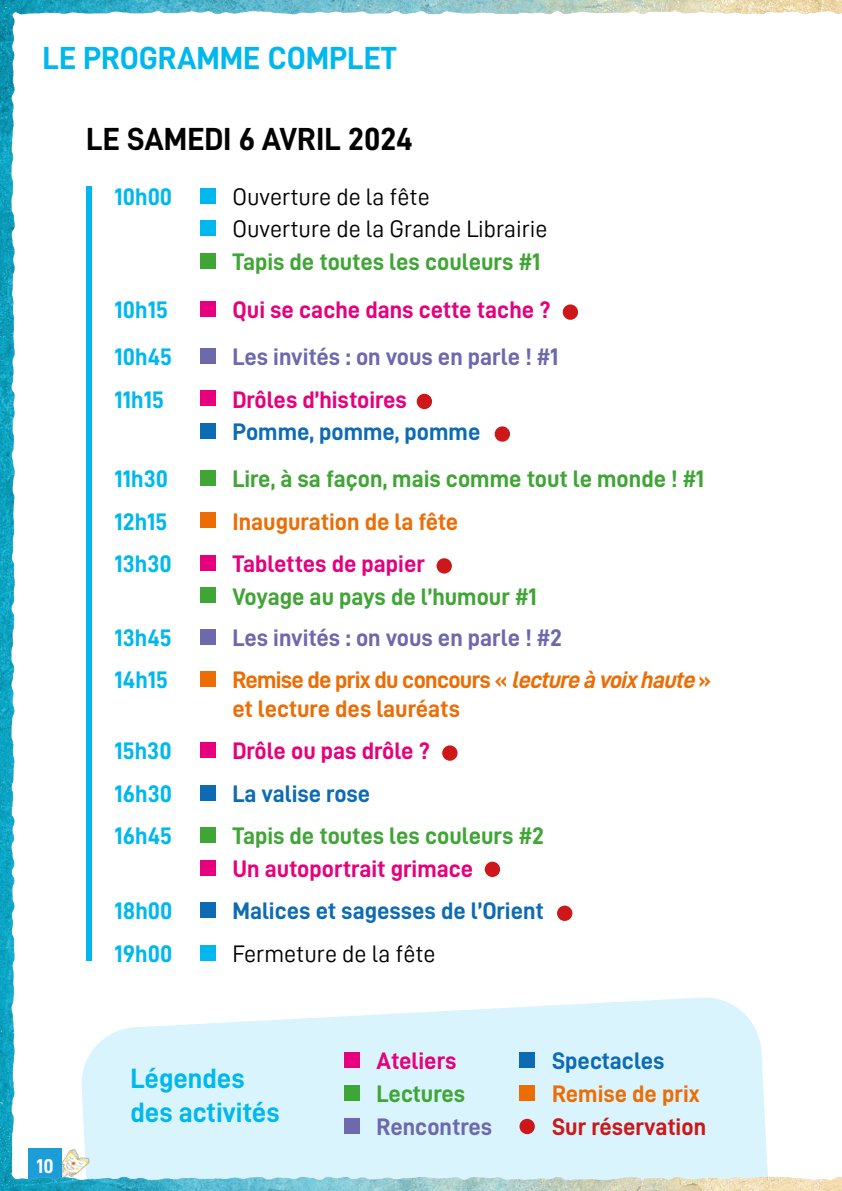
<style>
.page{position:relative;width:842px;height:1191px;background:#fff}
.page>*{position:absolute;margin:0;border:0;box-sizing:border-box;transform-origin:0 0}
.t1{font:32px "D DIN Bold";color:#00b8ee}
.t2{font:32px "D DIN Bold";color:#020203}
.t3{font:28px/33.6px "D DIN Bold";color:#00b8ee}
.t4{font:24px "D DIN Bold";color:#3fa535}
.t5{font:24px "D DIN Bold";color:#e6007d}
.t6{font:24px "D DIN Bold";color:#00b8ee}
.t7{font:24px/42.6px "D DIN Bold";letter-spacing:-.025em;color:#6e68ad}
.t8{font:24px "D DIN Bold";color:#0d6bb4}
.t9{font:24px/32.6px "D DIN";color:#000}
.t10{font:24px "D DIN Bold";color:#ed6d05}
.t11{font:24px "D DIN Bold";letter-spacing:-.005em;color:#6e68ad}
.t12{font:24px "D DIN Bold";color:#cd1719}
.t13{font:20px "D DIN Bold";color:#fff}
.s1{color:#ed6d05}
.s2{font-style:italic;color:#ed6d05}
</style>
<div class="page">
<img style="left:0;top:0;width:842px;height:1191px">
<h1 class="t1" style="left:43px;top:40px;width:356px">LE PROGRAMME COMPLET</h1>
<h1 class="t2" style="left:86px;top:121px;width:328px">LE SAMEDI 6 AVRIL 2024</h1>
<p class="t6" style="left:115px;top:183px;width:59px">10h00</p>
<p class="t9" style="left:232px;top:180px;width:317px">Ouverture de la fête<br>Ouverture de la Grande Librairie</p>
<p class="t4" style="left:232px;top:248px;width:309px">Tapis de toutes les couleurs #1</p>
<p class="t6" style="left:115px;top:297px;width:55px">10h15</p>
<p class="t5" style="left:232px;top:297px;width:320px">Qui se cache dans cette tache ?</p>
<p class="t6" style="left:115px;top:343px;width:59px">10h45</p>
<p class="t11" style="left:232px;top:343px;width:327px">Les invités : on vous en parle ! #1</p>
<p class="t6" style="left:115px;top:386px;width:51px">11h15</p>
<p class="t5" style="left:232px;top:386px;width:176px">Drôles d’histoires</p>
<p class="t8" style="left:232px;top:419px;width:249px">Pomme, pomme, pomme</p>
<p class="t6" style="left:115px;top:465px;width:55px">11h30</p>
<p class="t4" style="left:232px;top:465px;width:473px">Lire, à sa façon, mais comme tout le monde ! #1</p>
<p class="t6" style="left:115px;top:508px;width:54px">12h15</p>
<p class="t10" style="left:232px;top:508px;width:227px">Inauguration de la fête</p>
<p class="t6" style="left:115px;top:550px;width:59px">13h30</p>
<p class="t5" style="left:232px;top:550px;width:194px">Tablettes de papier</p>
<p class="t4" style="left:232px;top:583px;width:306px">Voyage au pays de l’humour #1</p>
<p class="t6" style="left:115px;top:624px;width:59px">13h45</p>
<p class="t7" style="left:232px;top:616px;width:480px">Les invités : on vous en parle ! #2<br><span class="s1">Remise de prix du concours «</span> <span class="s2">lecture àvoixhaute</span> <span class="s1">»</span></p>
<p class="t10" style="left:232px;top:695px;width:229px">et lecture des lauréats</p>
<p class="t6" style="left:115px;top:667px;width:55px">14h15</p>
<p class="t13" style="left:36px;top:1154px;width:19px">10</p>
<p class="t6" style="left:115px;top:737px;width:59px">15h30</p>
<p class="t5" style="left:232px;top:737px;width:199px">Drôle ou pas drôle ?</p>
<p class="t6" style="left:115px;top:780px;width:59px">16h30</p>
<p class="t8" style="left:232px;top:780px;width:139px">La valise rose</p>
<p class="t6" style="left:115px;top:822px;width:59px">16h45</p>
<p class="t4" style="left:232px;top:822px;width:313px">Tapis de toutes les couleurs #2</p>
<p class="t5" style="left:232px;top:855px;width:242px">Un autoportrait grimace</p>
<p class="t6" style="left:115px;top:898px;width:60px">18h00</p>
<p class="t8" style="left:232px;top:898px;width:313px">Malices et sagesses de l’Orient</p>
<p class="t6" style="left:115px;top:940px;width:59px">19h00</p>
<p class="t9" style="left:232px;top:937px;width:205px">Fermeture de la fête</p>
<p class="t3" style="left:131px;top:1061px;width:151px">Légendes des activités</p>
<p class="t5" style="left:377px;top:1047px;width:82px">Ateliers</p>
<p class="t4" style="left:377px;top:1080px;width:90px">Lectures</p>
<p class="t11" style="left:377px;top:1113px;width:117px">Rencontres</p>
<p class="t8" style="left:552px;top:1047px;width:114px">Spectacles</p>
<p class="t10" style="left:552px;top:1080px;width:149px">Remise de prix</p>
<p class="t12" style="left:552px;top:1113px;width:156px">Sur réservation</p>
</div>
